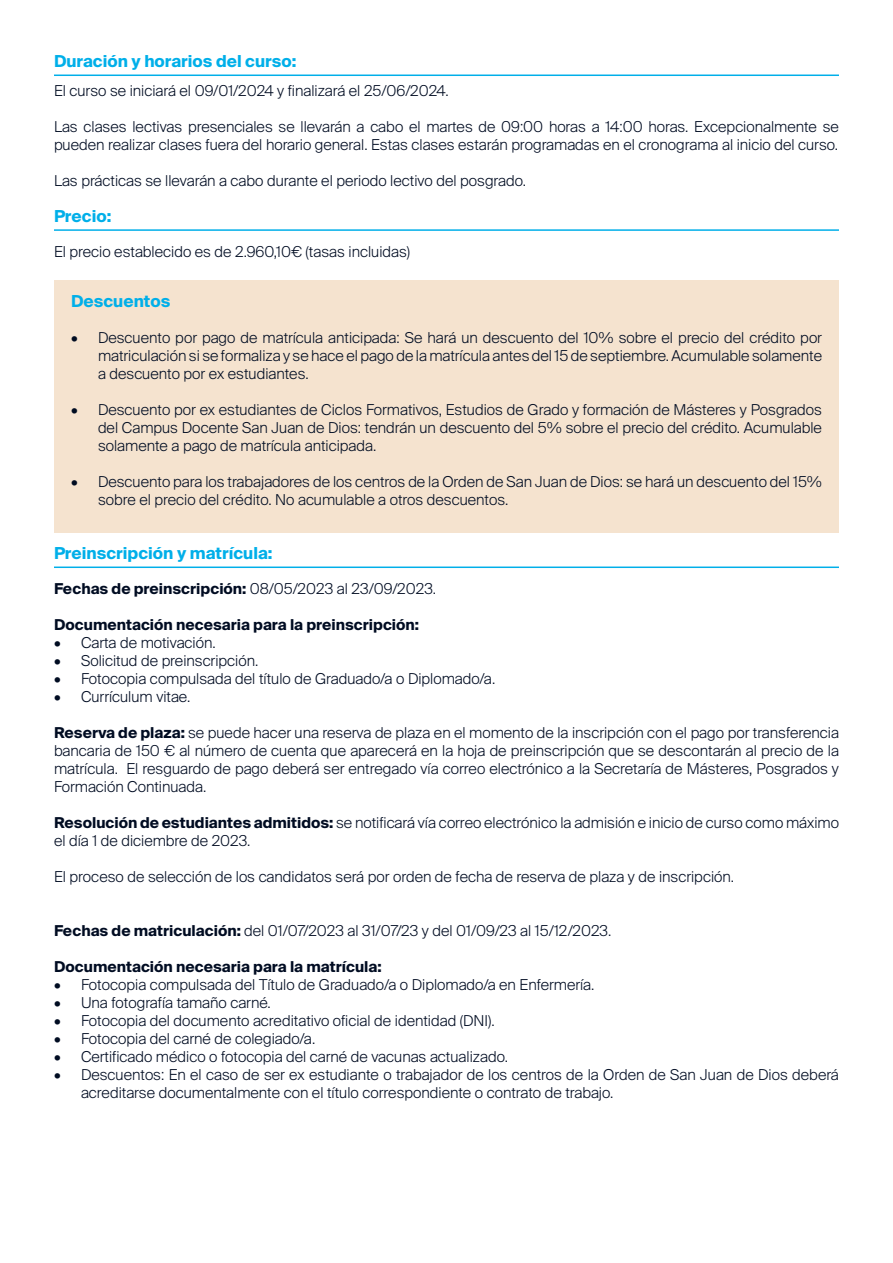
<style>
.page{position:relative;width:893px;height:1263px;background:#fff}
.page>*{position:absolute;margin:0;border:0;box-sizing:border-box;transform-origin:0 0}
.t1{font:700 16.5px "Suisse Intl";color:#00afe9}
.t2{font:300 15px/18px "Suisse Intl";color:#000c22}
.t3{font:700 15px "Suisse Intl";color:#000c22}
.s1{font-weight:300}
.s2{font-weight:700}
</style>
<div class="page">
<hr style="left:54px;top:75px;width:785px;height:1px;background:#00afe9">
<hr style="left:54px;top:229px;width:785px;height:2px;background:#00afe9">
<div style="left:54px;top:280px;width:785px;height:253px;background:#f5e3cf"></div>
<hr style="left:54px;top:566px;width:785px;height:2px;background:#00afe9">
<p class="t1" style="left:54px;top:51px;width:244px">Duración y horarios del curso:</p>
<p class="t2" style="left:54px;top:82px;width:396px">El curso se iniciará el 09/01/2024 y finalizará el 25/06/2024.</p>
<p class="t2" style="left:54px;top:118px;width:786px">Las clases lectivas presenciales se llevarán a cabo el martes de 09:00 horas a 14:00 horas. Excepcionalmente se pueden realizar clases fuera del horario general. Estas clases estarán programadas en el cronograma al inicio del curso.</p>
<p class="t2" style="left:54px;top:172px;width:474px">Las prácticas se llevarán a cabo durante el periodo lectivo del posgrado.</p>
<p class="t1" style="left:54px;top:206px;width:59px">Precio:</p>
<p class="t2" style="left:54px;top:242px;width:358px">El precio establecido es de 2.960,10€ (tasas incluidas)</p>
<p class="t1" style="left:71px;top:292px;width:101px">Descuentos</p>
<p class="t2" style="left:98px;top:329px;width:725px;text-align:justify;text-indent:-27px">• Descuento por pago de matrícula anticipada: Se hará un descuento del 10% sobre el precio del crédito por matriculación si se formaliza y se hace el pago de la matrícula antes del 15 de septiembre. Acumulable solamente a descuento por ex estudiantes.</p>
<p class="t2" style="left:98px;top:401px;width:725px;text-align:justify;text-indent:-27px">• Descuento por ex estudiantes de Ciclos Formativos, Estudios de Grado y formación de Másteres y Posgrados del Campus Docente San Juan de Dios: tendrán un descuento del 5% sobre el precio del crédito. Acumulable solamente a pago de matrícula anticipada.</p>
<p class="t2" style="left:98px;top:473px;width:725px;text-indent:-27px">• Descuento para los trabajadores de los centros de la Orden de San Juan de Dios: se hará un descuento del 15% sobre el precio del crédito. No acumulable a otros descuentos.</p>
<p class="t1" style="left:54px;top:543px;width:220px">Preinscripción y matrícula:</p>
<p class="t3" style="left:54px;top:580px;width:383px">Fechas de preinscripción: <span class="s1">08/05/2023 al 23/09/2023.</span></p>
<p class="t3" style="left:54px;top:616px;width:367px">Documentación necesaria para la preinscripción:</p>
<p class="t2" style="left:54px;top:634px;width:163px">• Carta de motivación.</p>
<p class="t2" style="left:54px;top:652px;width:206px">• Solicitud de preinscripción.</p>
<p class="t2" style="left:54px;top:670px;width:443px">• Fotocopia compulsada del título de Graduado/a o Diplomado/a.</p>
<p class="t2" style="left:54px;top:688px;width:138px">• Currículum vitae.</p>
<p class="t2" style="left:54px;top:724px;width:786px;text-align:justify"><span class="s2">Reserva de plaza:</span> se puede hacer una reserva de plaza en el momento de la inscripción con el pago por transferencia bancaria de 150 € al número de cuenta que aparecerá en la hoja de preinscripción que se descontarán al precio de la matrícula. El resguardo de pago deberá ser entregado vía correo electrónico a la Secretaría de Másteres, Posgrados y Formación Continuada.</p>
<p class="t2" style="left:54px;top:814px;width:786px"><span class="s2">Resolución de estudiantes admitidos:</span> se notificará vía correo electrónico la admisión e inicio de curso como máximo el día 1 de diciembre de 2023.</p>
<p class="t2" style="left:54px;top:868px;width:682px">El proceso de selección de los candidatos será por orden de fecha de reserva de plaza y de inscripción.</p>
<p class="t2" style="left:54px;top:922px;width:559px"><span class="s2">Fechas de matriculación:</span> del 01/07/2023 al 31/07/23 y del 01/09/23 al 15/12/2023.</p>
<p class="t3" style="left:54px;top:958px;width:329px">Documentación necesaria para la matrícula:</p>
<p class="t2" style="left:54px;top:976px;width:542px">• Fotocopia compulsada del Título de Graduado/a o Diplomado/a en Enfermería.</p>
<p class="t2" style="left:54px;top:994px;width:218px">• Una fotografía tamaño carné.</p>
<p class="t2" style="left:54px;top:1012px;width:442px">• Fotocopia del documento acreditativo oficial de identidad (DNI).</p>
<p class="t2" style="left:54px;top:1030px;width:263px">• Fotocopia del carné de colegiado/a.</p>
<p class="t2" style="left:54px;top:1048px;width:455px">• Certificado médico o fotocopia del carné de vacunas actualizado.</p>
<p class="t2" style="left:81px;top:1066px;width:759px;text-indent:-27px">• Descuentos: En el caso de ser ex estudiante o trabajador de los centros de la Orden de San Juan de Dios deberá acreditarse documentalmente con el título correspondiente o contrato de trabajo.</p>
</div>
